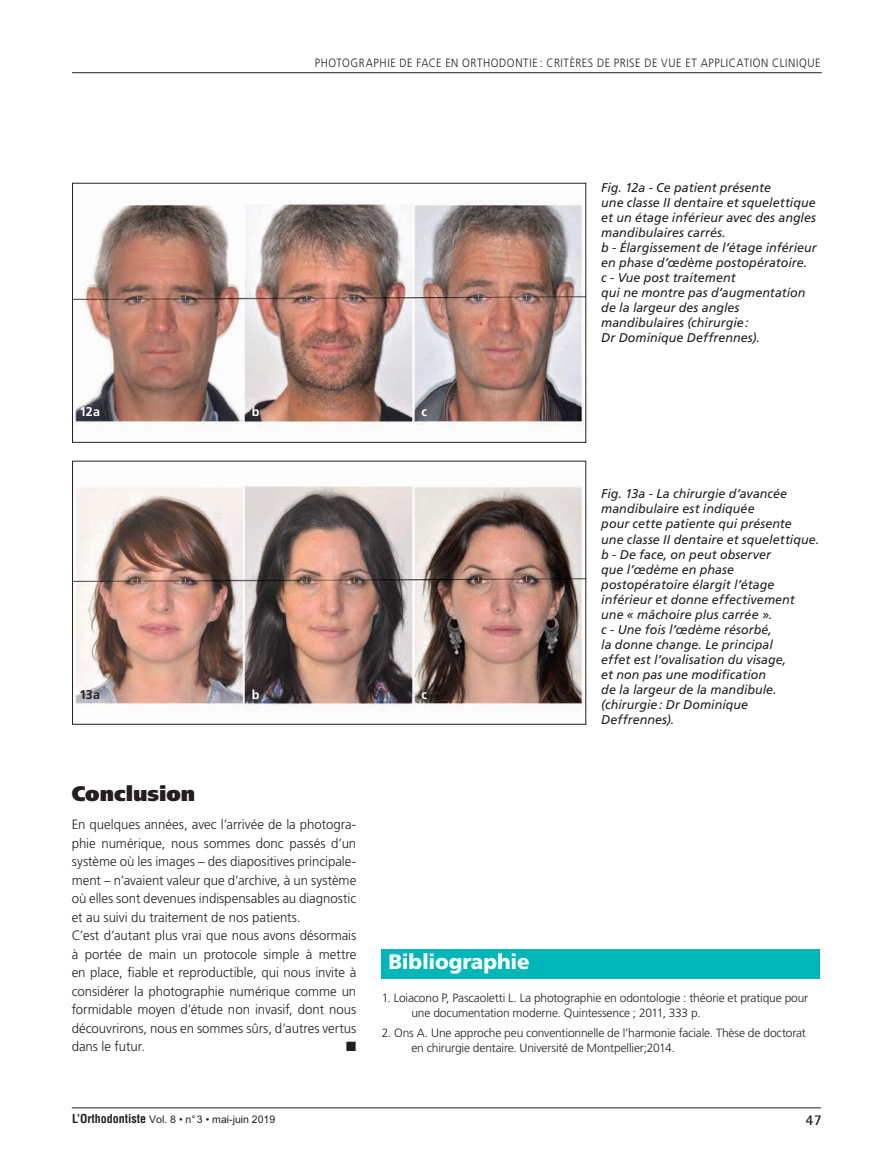
<style>
.page{position:relative;width:893px;height:1149px;background:#fff}
.page>*{position:absolute;margin:0;border:0;box-sizing:border-box;transform-origin:0 0}
.t1{font:900 21px "Frutiger";letter-spacing:-.01em;color:#fff}
.t2{font:900 21px "Frutiger";color:#231f20}
.t3{font:700 15px "Rotis Sans Serif";color:#231f20}
.t4{font:300 13.5px/18.5px "Frutiger";color:#231f20}
.t5{font:13.5px "Zapf Dingbats ITC";color:#231f20}
.t6{font:italic 12.75px/15px "Frutiger";letter-spacing:.005em;color:#231f20}
.t7{font:700 12.75px "Frutiger";color:#fff}
.t8{font:700 12.75px "Frutiger";color:#231f20}
.t9{font:300 12px/15px "Frutiger";letter-spacing:-.01em;color:#231f20}
.t10{font:300 12px "Frutiger";letter-spacing:.055em;color:#231f20;scale:.9 1}
.t11{font:10.5px "M Arial";color:#231f20}
.s1{font-family:"Helvetica";font-weight:700;font-stretch:condensed;font-size:12px}
</style>
<div class="page">
<hr style="left:72px;top:1107px;width:749px;height:1px;background:#231f20">
<hr style="left:72px;top:72px;width:750px;height:1px;background:#231f20">
<div style="left:382px;top:948px;width:438px;height:30px;background:#00b6b8"></div>
<img style="left:74px;top:200px;width:510px;height:230px">
<img style="left:74px;top:486px;width:510px;height:227px">
<p class="t10" style="left:315px;top:56px;width:564px">PHOTOGRAPHIE DE FACE EN ORTHODONTIE : CRITÈRES DE PRISE DE VUE ET APPLICATION CLINIQUE</p>
<p class="t7" style="left:79px;top:404px;width:22px">12a</p>
<p class="t7" style="left:252px;top:404px;width:9px">b</p>
<p class="t7" style="left:421px;top:404px;width:7px">c</p>
<p class="t8" style="left:79px;top:687px;width:22px">13a</p>
<p class="t7" style="left:252px;top:687px;width:9px">b</p>
<p class="t7" style="left:421px;top:687px;width:7px">c</p>
<p class="t6" style="left:601px;top:180px;width:217px">Fig. 12a - Ce patient présente<br>une classe II dentaire et squelettique et un étage inférieur avec des angles mandibulaires carrés.<br>b - Élargissement de l’étage inférieur en phase d’œdème postopératoire.<br>c - Vue post traitement<br>qui ne montre pas d’augmentation de la largeur des angles mandibulaires (chirurgie:<br>Dr Dominique Deffrennes).</p>
<p class="t6" style="left:601px;top:486px;width:219px">Fig. 13a - La chirurgie d’avancée mandibulaire est indiquée<br>pour cette patiente qui présente<br>une classe II dentaire et squelettique. b - De face, on peut observer<br>que l’œdème en phase postopératoire élargit l’étage inférieur et donne effectivement une « mâchoire plus carrée ».<br>c - Une fois l’œdème résorbé,<br>la donne change. Le principal<br>effet est l’ovalisation du visage,<br>et non pas une modification<br>de la largeur de la mandibule. (chirurgie: Dr Dominique<br>Deffrennes).</p>
<h1 class="t2" style="left:72px;top:780px;width:125px">Conclusion</h1>
<p class="t4" style="left:72px;top:815px;width:286px">En quelques années, avec l’arrivée de la photogra&shy;phie numérique, nous sommes donc passés d’un système où les images – des diapositives principale&shy;ment – n’avaient valeur que d’archive, à un système où elles sont devenues indispensables au diagnostic et au suivi du traitement de nos patients.<br>C’est d’autant plus vrai que nous avons désormais à portée de main un protocole simple à mettre en place, fiable et reproductible, qui nous invite à considérer la photographie numérique comme un formidable moyen d’étude non invasif, dont nous découvrirons, nous en sommes sûrs, d’autres vertus dans le futur.</p>
<p class="t5" style="left:346px;top:1039px;width:12px">■</p>
<h1 class="t1" style="left:388px;top:948px;width:143px">Bibliographie</h1>
<p class="t9" style="left:411px;top:990px;width:398px;text-indent:-30px">1. Loiacono P, Pascaoletti L. La photographie en odontologie : théorie et pratique pour une documentation moderne. Quintessence ; 2011, 333 p.</p>
<p class="t9" style="left:411px;top:1024px;width:396px;text-indent:-30px">2. Ons A. Une approche peu conventionnelle de l’harmonie faciale. Thèse de doctorat en chirurgie dentaire. Université de Montpellier;2014.</p>
<p class="t11" style="left:72px;top:1112px;width:205px"><span class="s1">L’Orthodontiste</span> Vol. 8 • n°3 • mai-juin 2019</p>
<p class="t3" style="left:806px;top:1110px;width:18px">47</p>
</div>
